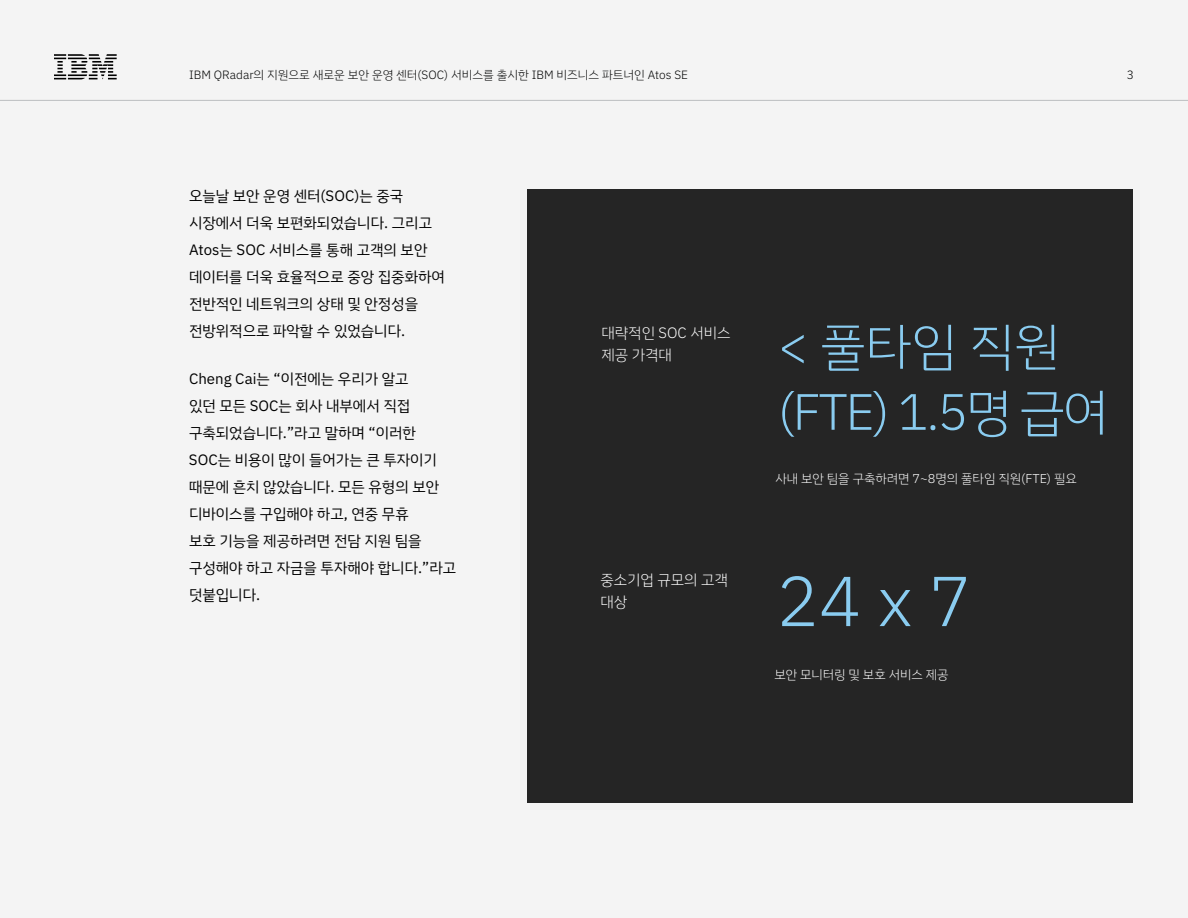
<style>
.page{position:relative;width:1188px;height:918px;background:#f4f4f4}
.page>*{position:absolute;margin:0;border:0;box-sizing:border-box;transform-origin:0 0}
.t1{font:300 70.5px "IBM Plex Sans";color:#8accf0}
.t2{font:300 51px "IBM Plex Sans";color:#8accf0}
.t3{font:300 51px "IBM Plex Sans KR";color:#8accf0}
.t4{font:15px/27px "IBM Plex Sans KR";letter-spacing:.005em;color:#000}
.t5{font:300 15px/22.5px "IBM Plex Sans KR";color:#fff}
.t6{font:300 12.75px "IBM Plex Sans KR";color:#fff}
.t7{font:300 12px "IBM Plex Sans KR";color:#000101}
.t8{font:300 12px "IBM Plex Sans";color:#000101}
.s1{font-family:"IBM Plex Sans"}
.s2{font-family:"IBM Plex Sans KR"}
</style>
<div class="page">
<svg style="left:54px;top:54px;width:63px;height:25px"></svg>
<hr style="left:0;top:100px;width:1188px;height:1px;background:#bcbec0">
<div style="left:527px;top:189px;width:605px;height:613px;background:#252525"></div>
<p class="t7" style="left:189px;top:68px;width:501px"><span class="s1">IBM QRadar</span>의 지원으로 새로운 보안 운영 센터<span class="s1">(SOC)</span> 서비스를 출시한 <span class="s1">IBM</span> 비즈니스 파트너인 <span class="s1">Atos SE</span></p>
<p class="t8" style="left:1127px;top:66px;width:9px">3</p>
<p class="t4" style="left:189px;top:182px;width:257px">오늘날 보안 운영 센터<span class="s1">(SOC)</span>는 중국 시장에서 더욱 보편화되었습니다<span class="s1">.</span> 그리고<br><span class="s1">Atos</span>는 <span class="s1">SOC</span> 서비스를 통해 고객의 보안 데이터를 더욱 효율적으로 중앙 집중화하여 전반적인 네트워크의 상태 및 안정성을 전방위적으로 파악할 수 있었습니다<span class="s1">.</span></p>
<p class="t4" style="left:189px;top:366px;width:269px"><span class="s1">Cheng Cai</span>는 “이전에는 우리가 알고<br>있던 모든 <span class="s1">SOC</span>는 회사 내부에서 직접 구축되었습니다<span class="s1">.</span>”라고 말하며 “이러한<br><span class="s1">SOC</span>는 비용이 많이 들어가는 큰 투자이기 때문에 흔치 않았습니다<span class="s1">.</span> 모든 유형의 보안 디바이스를 구입해야 하고<span class="s1">,</span> 연중 무휴<br>보호 기능을 제공하려면 전담 지원 팀을 구성해야 하고 자금을 투자해야 합니다<span class="s1">.</span>”라고 덧붙입니다<span class="s1">.</span></p>
<p class="t5" style="left:602px;top:321px;width:130px">대략적인 <span class="s1">SOC</span> 서비스 제공 가격대</p>
<p class="t5" style="left:600px;top:569px;width:129px">중소기업 규모의 고객 대상</p>
<h2 class="t3" style="left:778px;top:316px;width:284px"><span class="s1">&lt;</span> 풀타임 직원</h2>
<h2 class="t2" style="left:778px;top:373px;width:332px">(FTE) 1.5<span class="s2">명 급여</span></h2>
<p class="t6" style="left:775px;top:471px;width:303px">사내 보안 팀을 구축하려면 <span class="s1">7~8</span>명의 풀타임 직원<span class="s1">(FTE)</span> 필요</p>
<h1 class="t1" style="left:777px;top:548px;width:196px">24 x 7</h1>
<p class="t6" style="left:774px;top:667px;width:176px">보안 모니터링 및 보호 서비스 제공</p>
</div>
